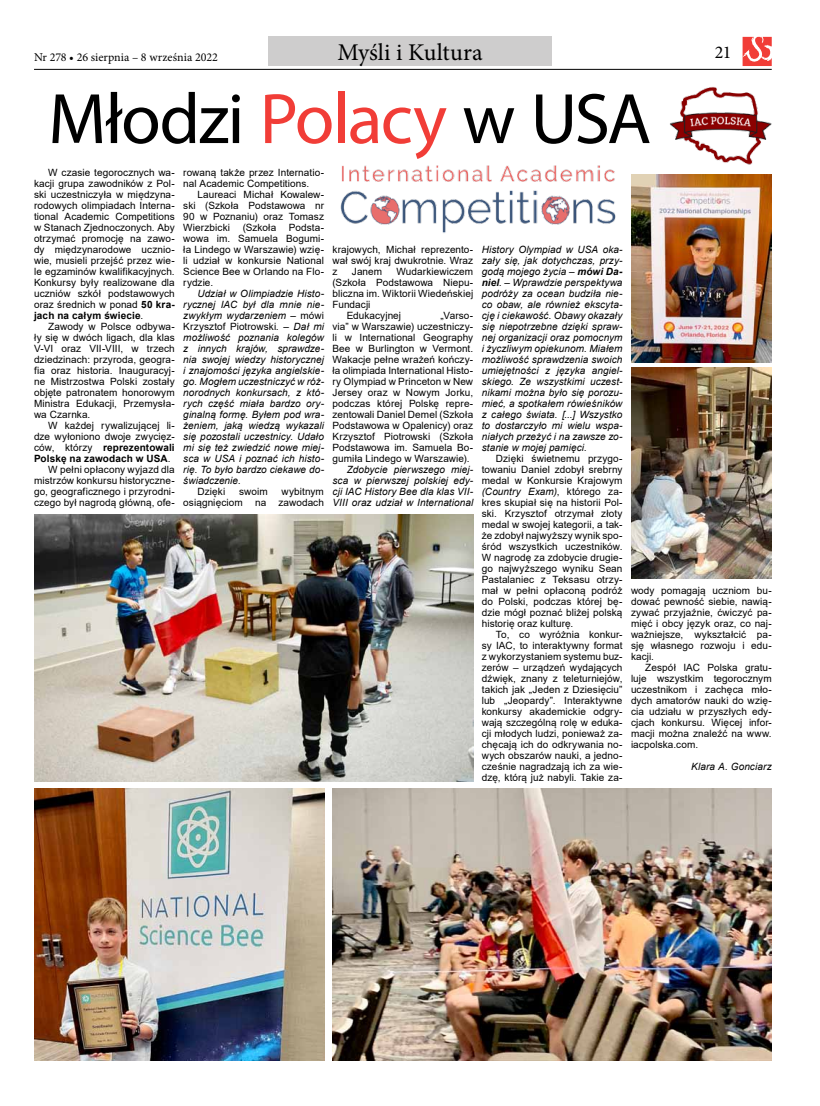
<style>
.page{position:relative;width:820px;height:1106px;background:#fff}
.page>*{position:absolute;margin:0;border:0;box-sizing:border-box;transform-origin:0 0}
.t1{font:72px "Myriad Pro";letter-spacing:-.025em;color:#000}
.t2{font:24px "Minion Pro";letter-spacing:-.02em;color:#000}
.t3{font:18px "Minion Pro";color:#000}
.t4{font:12px "Minion Pro";letter-spacing:-.005em;color:#000}
.t5{font:10px/11px "Arial";letter-spacing:.01em;color:#000;text-align:justify}
.t6{font:italic 10px/11px "Arial";letter-spacing:.005em;color:#000;text-align:justify}
.t7{font:700 10px "Arial";letter-spacing:.01em;color:#000}
.s1{color:#f13d37}
.s2{font-weight:700}
.s3{font-weight:400}
.s4{font-style:normal}
.s5{font-style:italic}
</style>
<div class="page">
<div style="left:268px;top:37px;width:283px;height:29px;background:#cecdcd"></div>
<img style="left:662px;top:68px;width:110px;height:116px">
<img style="left:340px;top:165px;width:276px;height:68px">
<img style="left:34px;top:515px;width:439px;height:266px">
<img style="left:631px;top:175px;width:140px;height:187px">
<img style="left:631px;top:368px;width:140px;height:210px">
<img style="left:34px;top:788px;width:290px;height:272px">
<img style="left:332px;top:788px;width:439px;height:272px">
<hr style="left:34px;top:69px;width:737px;height:1px;background:#000">
<svg style="left:742px;top:37px;width:29px;height:29px"></svg>
<p class="t4" style="left:34px;top:49px;width:185px">Nr 278 • 26 sierpnia – 8 września 2022</p>
<h2 class="t2" style="left:337px;top:36px;width:147px">Myśli i Kultura</h2>
<h1 class="t1" style="left:48px;top:74px;width:604px">Młodzi <span class="s1">Polacy</span> w USA</h1>
<h3 class="t3" style="left:714px;top:40px;width:18px">21</h3>
<p class="t5" style="left:34px;top:167px;width:142px;text-indent:14px">W czasie tegorocznych wa&shy;kacji grupa zawodników z Pol&shy;ski uczestniczyła w międzyna&shy;rodowych olimpiadach Interna&shy;tional Academic Competitions w Stanach Zjednoczonych. Aby otrzymać promocję na zawo&shy;dy międzynarodowe ucznio&shy;wie, musieli przejść przez wie&shy;le egzaminów kwalifikacyjnych.<br>Konkursy były realizowane dla uczniów szkół podstawowych oraz średnich w ponad <span class="s2">50 kra&shy;jach na całym świecie</span>.</p>
<p class="t5" style="left:34px;top:321px;width:142px;text-indent:14px">Zawody w Polsce odbywa&shy;ły się w dwóch ligach, dla klas V-VI oraz VII-VIII, w trzech dziedzinach: przyroda, geogra&shy;fia oraz historia. Inauguracyj&shy;ne Mistrzostwa Polski zostały objęte patronatem honorowym Ministra Edukacji, Przemysła&shy;wa Czarnka.</p>
<p class="t5" style="left:48px;top:420px;width:128px">W każdej rywalizującej li-</p>
<p class="t5" style="left:34px;top:431px;width:142px">dze wyłoniono dwoje zwycięz-</p>
<p class="t7" style="left:34px;top:440px;width:142px"><span class="s3">ców, którzy</span> reprezentowali</p>
<p class="t7" style="left:34px;top:451px;width:138px">Polskę na zawodach w USA<span class="s3">.</span></p>
<p class="t5" style="left:48px;top:464px;width:128px">W pełni opłacony wyjazd dla</p>
<p class="t5" style="left:34px;top:475px;width:142px">mistrzów konkursu historyczne-</p>
<p class="t5" style="left:34px;top:486px;width:142px">go, geograficznego i przyrodni-</p>
<p class="t5" style="left:34px;top:497px;width:142px">czego był nagrodą główną, ofe-</p>
<p class="t5" style="left:183px;top:167px;width:142px">rowaną także przez Internatio&shy;nal Academic Competitions.</p>
<p class="t5" style="left:183px;top:189px;width:142px;text-indent:14px">Laureaci Michał Kowalew&shy;ski (Szkoła Podstawowa nr 90 w Poznaniu) oraz Tomasz Wierzbicki</p>
<p class="t5" style="left:242px;top:222px;width:35px">(Szkoła</p>
<p class="t5" style="left:183px;top:222px;width:142px;text-indent:106px">Podsta&shy;wowa im. Samuela Bogumi&shy;ła Lindego w Warszawie) wzię&shy;li udział w konkursie National Science Bee w Orlando na Flo&shy;rydzie.</p>
<p class="t6" style="left:183px;top:288px;width:142px;text-indent:14px">Udział w Olimpiadzie Histo&shy;rycznej IAC był dla mnie nie&shy;zwykłym wydarzeniem – <span class="s4">mówi Krzysztof Piotrowski</span>. – Dał mi możliwość poznania kolegów z innych krajów, sprawdze&shy;nia swojej wiedzy historycznej i znajomości języka angielskie&shy;go. Mogłem uczestniczyć w róż&shy;norodnych konkursach, z któ&shy;rych część miała bardzo ory&shy;ginalną formę. Byłem pod wra&shy;żeniem, jaką wiedzą wykazali się pozostali uczestnicy. Udało mi się też zwiedzić nowe miej&shy;sca w USA i poznać ich histo&shy;rię. To było bardzo ciekawe do&shy;świadczenie.</p>
<p class="t5" style="left:197px;top:486px;width:29px">Dzięki</p>
<p class="t5" style="left:239px;top:486px;width:30px">swoim</p>
<p class="t5" style="left:332px;top:244px;width:142px">krajowych, Michał reprezento&shy;wał swój kraj dwukrotnie. Wraz z</p>
<p class="t5" style="left:352px;top:266px;width:32px">Janem</p>
<p class="t5" style="left:396px;top:266px;width:78px">Wudarkiewiczem</p>
<p class="t5" style="left:332px;top:277px;width:142px">(Szkoła Podstawowa Niepu-</p>
<p class="t5" style="left:332px;top:288px;width:142px">bliczna im. Wiktorii Wiedeńskiej</p>
<p class="t5" style="left:332px;top:299px;width:39px">Fundacji</p>
<p class="t5" style="left:346px;top:310px;width:56px">Edukacyjnej</p>
<p class="t5" style="left:332px;top:310px;width:142px;text-indent:108px">„Varso&shy;via” w Warszawie) uczestniczy&shy;li w International Geography Bee w Burlington w Vermont.<br>Wakacje pełne wrażeń kończy&shy;ła olimpiada International Histo&shy;ry Olympiad w Princeton w New Jersey oraz w Nowym Jorku, podczas której Polskę repre&shy;zentowali Daniel Demel (Szkoła Podstawowa w Opalenicy) oraz Krzysztof Piotrowski (Szkoła Podstawowa im. Samuela Bo&shy;gumiła Lindego w Warszawie).</p>
<p class="t6" style="left:332px;top:464px;width:142px;text-indent:14px">Zdobycie pierwszego miej&shy;sca w pierwszej polskiej edy&shy;cji IAC History Bee dla klas VII-VIII oraz udział w International</p>
<p class="t5" style="left:183px;top:486px;width:142px;text-align:right">wybitnym<br>osiągnięciom na zawodach</p>
<p class="t6" style="left:481px;top:244px;width:142px">History Olympiad w USA oka&shy;zały się, jak dotychczas, przy&shy;godą mojego życia – <span class="s2">mówi Da&shy;niel</span>. – Wprawdzie perspektywa podróży za ocean budziła nie&shy;co obaw, ale również ekscyta&shy;cję i ciekawość. Obawy okazały się niepotrzebne dzięki spraw&shy;nej organizacji oraz pomocnym i życzliwym opiekunom. Miałem możliwość sprawdzenia swoich umiejętności z języka angiel&shy;skiego. Ze wszystkimi uczest&shy;nikami można było się porozu&shy;mieć, a spotkałem rówieśników z całego świata. [...] Wszystko to dostarczyło mi wielu wspa&shy;niałych przeżyć i na zawsze zo&shy;stanie w mojej pamięci.</p>
<p class="t5" style="left:481px;top:453px;width:142px;text-indent:14px">Dzięki świetnemu przygo&shy;towaniu Daniel zdobył srebrny medal w Konkursie Krajowym <span class="s5">(Country Exam)</span>, którego za&shy;kres skupiał się na historii Pol&shy;ski. Krzysztof otrzymał złoty medal w swojej kategorii, a tak&shy;że zdobył najwyższy wynik spo&shy;śród wszystkich uczestników.<br>W nagrodę za zdobycie drugie&shy;go najwyższego wyniku Sean Pastalaniec z Teksasu otrzy&shy;mał w pełni opłaconą podróż do Polski, podczas której bę&shy;dzie mógł poznać bliżej polską historię oraz kulturę.</p>
<p class="t5" style="left:481px;top:629px;width:142px;text-indent:14px">To, co wyróżnia konkur&shy;sy IAC, to interaktywny format z wykorzystaniem systemu buz&shy;zerów – urządzeń wydających dźwięk, znany z teleturniejów, takich jak „Jeden z Dziesięciu” lub „Jeopardy”. Interaktywne konkursy akademickie odgry&shy;wają szczególną rolę w eduka&shy;cji młodych ludzi, ponieważ za&shy;chęcają ich do odkrywania no&shy;wych obszarów nauki, a jedno&shy;cześnie nagradzają ich za wie&shy;dzę, którą już nabyli. Takie za-</p>
<p class="t5" style="left:630px;top:585px;width:142px">wody pomagają uczniom bu&shy;dować pewność siebie, nawią&shy;zywać przyjaźnie, ćwiczyć pa&shy;mięć i obcy język oraz, co naj&shy;ważniejsze, wykształcić pa&shy;sję własnego rozwoju i edu&shy;kacji.</p>
<p class="t5" style="left:630px;top:662px;width:142px;text-indent:14px">Zespół IAC Polska gratu&shy;luje wszystkim tegorocznym uczestnikom i zachęca mło&shy;dych amatorów nauki do wzię&shy;cia udziału w przyszłych edy&shy;cjach konkursu. Więcej infor&shy;macji można znaleźć na www. iacpolska.com.</p>
<p class="t6" style="left:691px;top:761px;width:82px">Klara A. Gonciarz</p>
</div>
